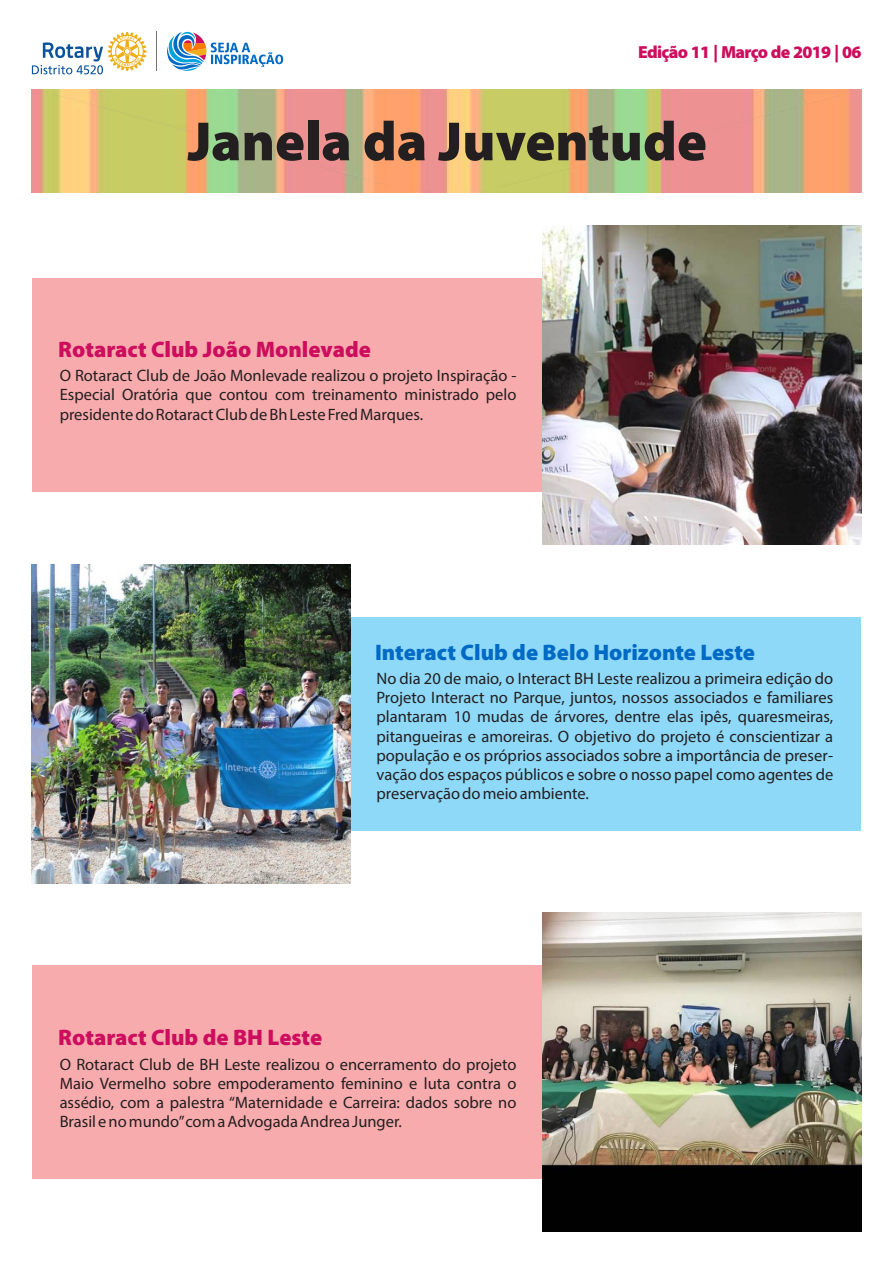
<style>
.page{position:relative;width:893px;height:1263px;background:#fff}
.page>*{position:absolute;margin:0;border:0;box-sizing:border-box;transform-origin:0 0}
.t1{font:900 55.65px "Myriad Pro";color:#231f20}
.t2{font:900 22.5px "Myriad Pro";color:#cd0d5d}
.t3{font:900 22.5px "Myriad Pro";color:#006ac4}
.t4{font:900 17.55px "Myriad Pro";letter-spacing:-.04em;color:#cd0d5d}
.t5{font:16.5px/19.2px "Myriad Pro";color:#231f20;text-align:justify}
</style>
<div class="page">
<hr style="left:157px;top:32px;width:1px;height:39px;background:#777171">
<svg style="left:167px;top:32px;width:116px;height:39px"></svg>
<svg style="left:32px;top:32px;width:115px;height:42px"></svg>
<img style="left:32px;top:89px;width:829px;height:103px">
<div style="left:32px;top:278px;width:648px;height:214px;background:#f8abad"></div>
<div style="left:32px;top:965px;width:648px;height:213px;background:#f8abad"></div>
<div style="left:213px;top:617px;width:648px;height:214px;background:#8ed8f8"></div>
<img style="left:542px;top:225px;width:319px;height:319px">
<img style="left:32px;top:564px;width:319px;height:319px">
<img style="left:542px;top:912px;width:319px;height:319px">
<p class="t4" style="left:638px;top:44px;width:225px">Edição 11 | Março de 2019 | 06</p>
<h1 class="t1" style="left:188px;top:119px;width:521px">Janela da Juventude</h1>
<h2 class="t2" style="left:58px;top:340px;width:314px">Rotaract Club João Monlevade</h2>
<p class="t5" style="left:60px;top:367px;width:458px">O Rotaract Club de João Monlevade realizou o projeto Inspiração - Especial Oratória que contou com treinamento ministrado pelo presidente do Rotaract Club de Bh Leste Fred Marques.</p>
<h2 class="t3" style="left:375px;top:643px;width:381px">Interact Club de Belo Horizonte Leste</h2>
<p class="t5" style="left:376px;top:670px;width:458px">No dia 20 de maio, o Interact BH Leste realizou a primeira edição do Projeto Interact no Parque, juntos, nossos associados e familiares plantaram 10 mudas de árvores, dentre elas ipês, quaresmeiras, pitangueiras e amoreiras. O objetivo do projeto é conscientizar a população e os próprios associados sobre a importância de preser&shy;vação dos espaços públicos e sobre o nosso papel como agentes de preservação do meio ambiente.</p>
<h2 class="t2" style="left:58px;top:1028px;width:265px">Rotaract Club de BH Leste</h2>
<p class="t5" style="left:60px;top:1056px;width:458px">O Rotaract Club de BH Leste realizou o encerramento do projeto Maio Vermelho sobre empoderamento feminino e luta contra o assédio, com a palestra “Maternidade e Carreira: dados sobre no Brasil e no mundo”com a Advogada Andrea Junger.</p>
</div>
